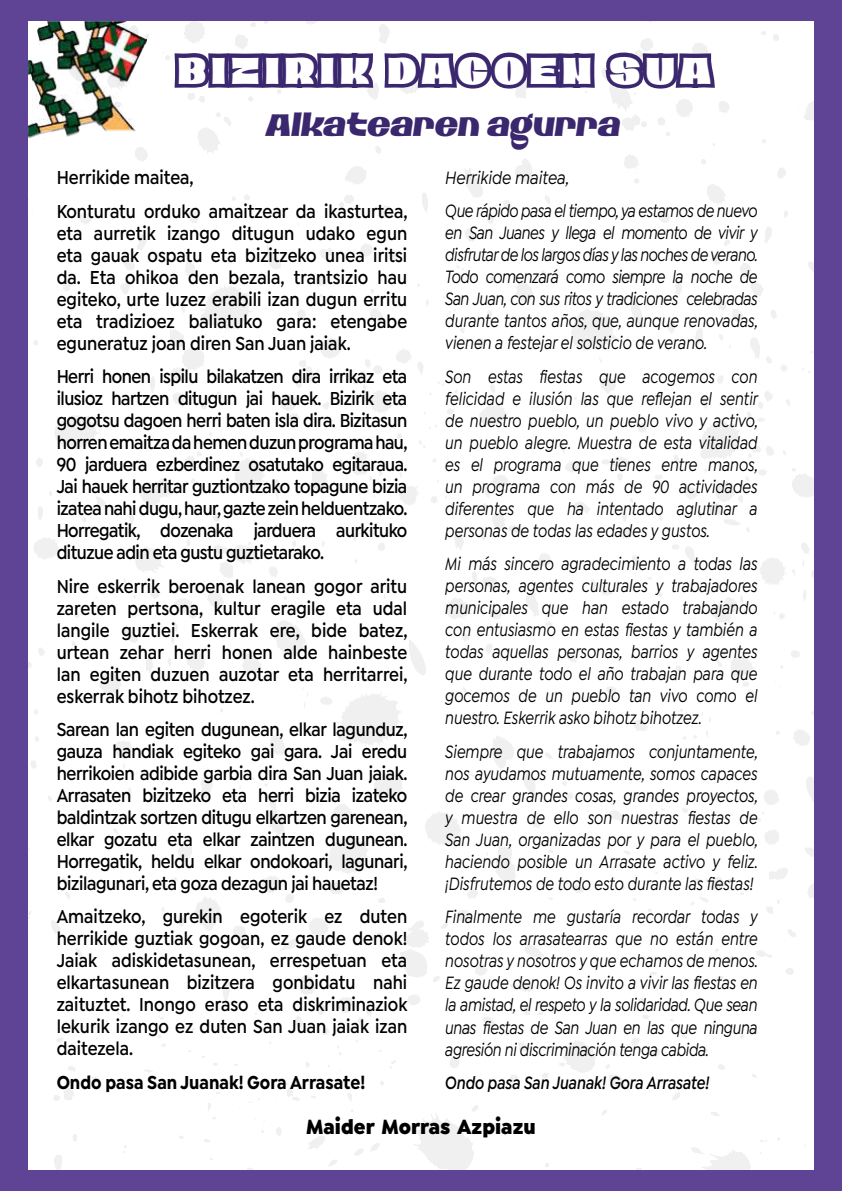
<style>
.page{position:relative;width:842px;height:1191px;background:#5f4394}
.page>*{position:absolute;margin:0;border:0;box-sizing:border-box;transform-origin:0 0}
.t1{font:900 37.6px "Petale";letter-spacing:.2em;color:#fff;scale:.8 1}
.t2{font:italic 700 31.2px "Petale";letter-spacing:.02em;color:#3a276d;scale:.83 1}
.t3{font:900 22px "Isidora Sans";color:#000;scale:.91 1}
.t4{font:600 20px/22px "Isidora Sans";color:#000;text-align:justify;scale:.85 1}
.t5{font:700 20px "Isidora Sans";color:#000;scale:.85 1}
.t6{font:italic 500 19px/22px "Isidora Sans";color:#000;text-align:justify;scale:.8 1}
.t7{font:italic 500 19px/33.4px "Isidora Sans";letter-spacing:-.03em;color:#000;scale:.85 1}
.t8{font:italic 600 19px "Isidora Sans";color:#000;scale:.8 1}
</style>
<div class="page">
<div style="left:28px;top:22px;width:786px;height:1147px;background:#fff"></div>
<svg style="left:170px;top:49px;width:43px;height:43px;background:#8a7fa8"></svg>
<div style="left:208px;top:53px;width:21px;height:35px;border:8px solid #3a276d"></div>
<svg style="left:223px;top:49px;width:99px;height:43px;background:#746798"></svg>
<div style="left:317px;top:53px;width:21px;height:35px;border:8px solid #3a276d"></div>
<svg style="left:333px;top:46px;width:386px;height:47px;background:#8d82aa"></svg>
<img style="left:28px;top:22px;width:119px;height:116px">
<h1 class="t1" style="left:178px;top:49px;width:668px">BIZIRIK DAGOEN SUA</h1>
<h2 class="t2" style="left:267px;top:107px;width:429px">Alkatearen agurra</h2>
<p class="t4" style="left:57px;top:161px;width:414px;line-height:33.4px">Herrikide maitea,<br>Konturatu orduko amaitzear da ikasturtea,</p>
<p class="t4" style="left:57px;top:222px;width:414px">eta aurretik izango ditugun udako egun eta gauak ospatu eta bizitzeko unea iritsi da. Eta ohikoa den bezala, trantsizio hau egiteko, urte luzez erabili izan dugun erritu eta tradizioez baliatuko gara: etengabe eguneratuz joan diren San Juan jaiak.</p>
<p class="t4" style="left:57px;top:365px;width:414px">Herri honen ispilu bilakatzen dira irrikaz eta ilusioz hartzen ditugun jai hauek. Bizirik eta gogotsu dagoen herri baten isla dira. Bizitasun horren emaitza da hemen duzun programa hau, 90 jarduera ezberdinez osatutako egitaraua.<br>Jai hauek herritar guztiontzako topagune bizia izatea nahi dugu, haur, gazte zein helduentzako.<br>Horregatik, dozenaka jarduera aurkituko dituzue adin eta gustu guztietarako.</p>
<p class="t4" style="left:57px;top:575px;width:414px">Nire eskerrik beroenak lanean gogor aritu zareten pertsona, kultur eragile eta udal langile guztiei. Eskerrak ere, bide batez, urtean zehar herri honen alde hainbeste lan egiten duzuen auzotar eta herritarrei, eskerrak bihotz bihotzez.</p>
<p class="t4" style="left:57px;top:718px;width:414px">Sarean lan egiten dugunean, elkar lagunduz, gauza handiak egiteko gai gara. Jai eredu herrikoien adibide garbia dira San Juan jaiak.<br>Arrasaten bizitzeko eta herri bizia izateko baldintzak sortzen ditugu elkartzen garenean, elkar gozatu eta elkar zaintzen dugunean.<br>Horregatik, heldu elkar ondokoari, lagunari, bizilagunari, eta goza dezagun jai hauetaz!</p>
<p class="t4" style="left:57px;top:905px;width:414px">Amaitzeko, gurekin egoterik ez duten herrikide guztiak gogoan, ez gaude denok!<br>Jaiak adiskidetasunean, errespetuan eta elkartasunean bizitzera gonbidatu nahi zaituztet. Inongo eraso eta diskriminaziok lekurik izango ez duten San Juan jaiak izan daitezela.</p>
<p class="t5" style="left:57px;top:1069px;width:364px">Ondo pasa San Juanak! Gora Arrasate!</p>
<p class="t7" style="left:445px;top:161px;width:369px">Herrikide maitea,<br>Que rápido pasa el tiempo, ya estamos de nuevo</p>
<p class="t6" style="left:445px;top:222px;width:392px">en San Juanes y llega el momento de vivir y disfrutar de los largos días y las noches de verano.<br>Todo comenzará como siempre la noche de San Juan, con sus ritos y tradiciones celebradas durante tantos años, que, aunque renovadas, vienen a festejar el solsticio de verano.</p>
<p class="t6" style="left:445px;top:365px;width:392px">Son estas fiestas que acogemos con felicidad e ilusión las que reflejan el sentir de nuestro pueblo, un pueblo vivo y activo, un pueblo alegre. Muestra de esta vitalidad es el programa que tienes entre manos, un programa con más de 90 actividades diferentes que ha intentado aglutinar a personas de todas las edades y gustos.</p>
<p class="t6" style="left:445px;top:553px;width:392px">Mi más sincero agradecimiento a todas las personas, agentes culturales y trabajadores municipales que han estado trabajando con entusiasmo en estas fiestas y también a todas aquellas personas, barrios y agentes que durante todo el año trabajan para que gocemos de un pueblo tan vivo como el nuestro. Eskerrik asko bihotz bihotzez.</p>
<p class="t6" style="left:445px;top:740px;width:392px">Siempre que trabajamos conjuntamente, nos ayudamos mutuamente, somos capaces de crear grandes cosas, grandes proyectos, y muestra de ello son nuestras fiestas de San Juan, organizadas por y para el pueblo, haciendo posible un Arrasate activo y feliz. ¡Disfrutemos de todo esto durante las fiestas!</p>
<p class="t6" style="left:445px;top:906px;width:392px">Finalmente me gustaría recordar todas y todos los arrasatearras que no están entre nosotras y nosotros y que echamos de menos.<br>Ez gaude denok! Os invito a vivir las fiestas en la amistad, el respeto y la solidaridad. Que sean unas fiestas de San Juan en las que ninguna agresión ni discriminación tenga cabida.</p>
<p class="t8" style="left:445px;top:1071px;width:332px">Ondo pasa San Juanak! Gora Arrasate!</p>
<p class="t3" style="left:306px;top:1113px;width:254px">Maider Morras Azpiazu</p>
</div>
